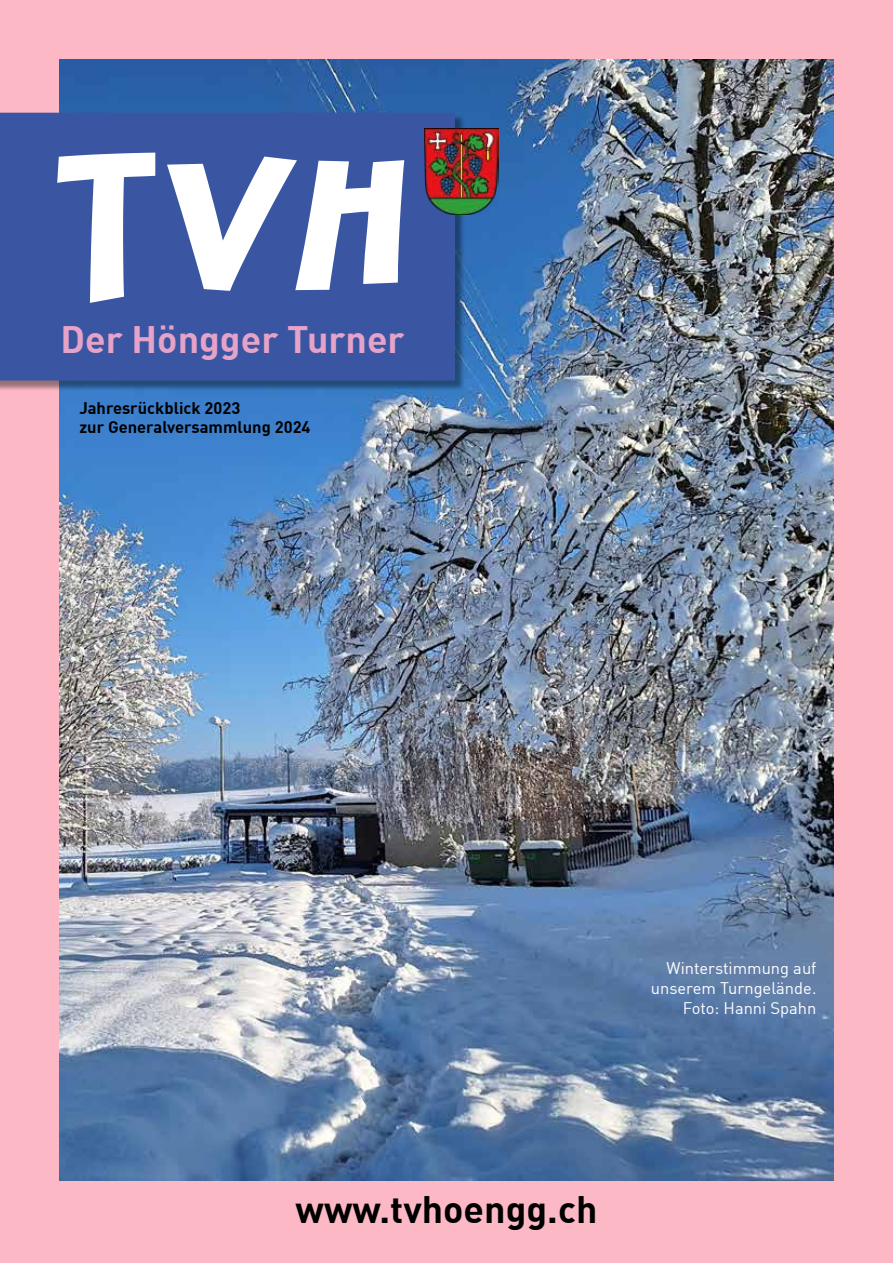
<style>
.page{position:relative;width:893px;height:1263px;background:#fcb8c4}
.page>*{position:absolute;margin:0;border:0;box-sizing:border-box;transform-origin:0 0}
.t1{font:800 180px "Fontesque Sans";color:#fff}
.t2{font:700 37.5px "DIN";color:#e6a3c7}
.t3{font:700 37.5px "DIN";color:#000}
.t4{font:16.5px/19.8px "DIN";color:#fff;text-align:right}
.t5{font:700 16.5px/19.8px "DIN";color:#000}
</style>
<div class="page">
<img style="left:60px;top:60px;width:773px;height:1120px">
<div style="left:0;top:114px;width:465px;height:277px;background:#000;opacity:.4"></div>
<div style="left:0;top:113px;width:455px;height:268px;background:#3a56a3"></div>
<img style="left:425px;top:129px;width:73px;height:85px">
<h1 class="t1" style="left:60px;top:116px;width:352px">TVH</h1>
<h2 class="t2" style="left:61px;top:315px;width:346px">Der Höngger Turner</h2>
<p class="t5" style="left:79px;top:397px;width:233px">Jahresrückblick 2023<br>zur Generalversammlung 2024</p>
<p class="t4" style="left:651px;top:958px;width:167px">Winterstimmung auf unserem Turngelände.<br>Foto: Hanni Spahn</p>
<h2 class="t3" style="left:296px;top:1185px;width:303px">www.tvhoengg.ch</h2>
</div>
